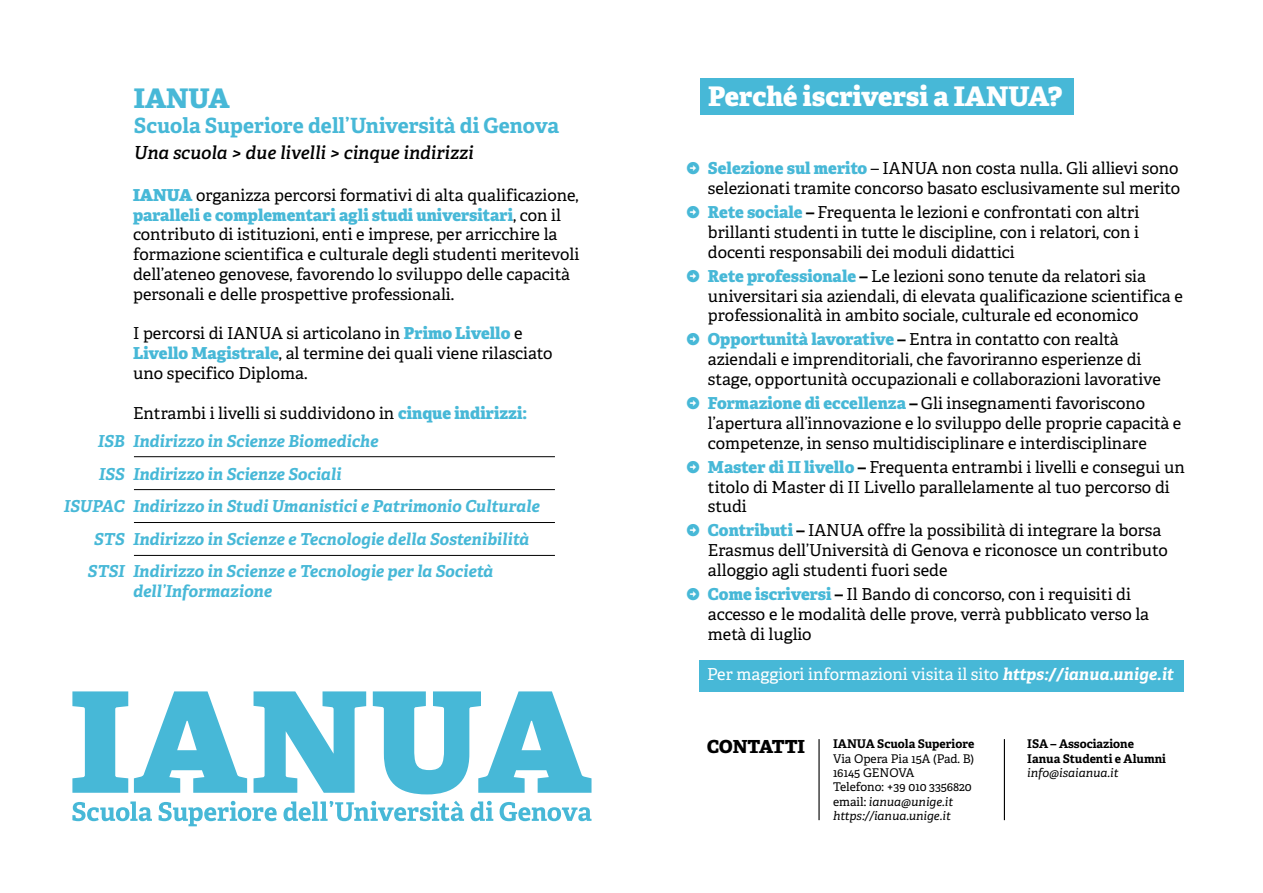
<style>
.page{position:relative;width:1263px;height:893px;background:#fff}
.page>*{position:absolute;margin:0;border:0;box-sizing:border-box;transform-origin:0 0}
.t1{font:800 27px "Adelle";color:#fff}
.t2{font:800 27px "Adelle";color:#47b8d7}
.t3{font:700 21px "Adelle";color:#47b8d7}
.t4{font:italic 600 18px "Adelle";color:#000}
.t5{font:800 18px "Adelle";color:#000}
.t6{font:16.5px/19.8px "Adelle";color:#000}
.t7{font:italic 700 16.5px "Adelle";color:#47b8d7}
.t8{font:16.5px "Adelle";color:#fff}
.t9{font:12px/14.4px "Adelle";color:#000}
.t10{font:700 12px/14.4px "Adelle";color:#000}
.t11{font:italic 12px "Adelle";color:#000}
.s1{font-weight:800;color:#47b8d7}
.s2{font-weight:700;font-style:italic;color:#47b8d7}
.s3{font-weight:700}
.s4{font-weight:700;font-style:italic}
.s5{font-style:italic}
</style>
<div class="page">
<div style="left:700px;top:78px;width:374px;height:37px;background:#47b8d7"></div>
<hr style="left:134px;top:456px;width:421px;height:1px;background:#000">
<hr style="left:134px;top:489px;width:421px;height:1px;background:#000">
<hr style="left:134px;top:522px;width:421px;height:1px;background:#000">
<hr style="left:134px;top:555px;width:421px;height:1px;background:#000">
<div style="left:699px;top:660px;width:484px;height:31px;background:#47b8d7"></div>
<svg style="left:72px;top:801px;width:519px;height:25px"></svg>
<svg style="left:72px;top:691px;width:519px;height:103px;fill:#47b8d7"></svg>
<hr style="left:818px;top:739px;width:2px;height:81px;background:#000">
<hr style="left:1004px;top:739px;width:1px;height:81px;background:#000">
<h1 class="t2" style="left:134px;top:80px;width:97px">IANUA</h1>
<p class="t3" style="left:134px;top:112px;width:427px">Scuola Superiore dell’Università di Genova</p>
<p class="t4" style="left:134px;top:141px;width:341px">Una scuola &gt; due livelli &gt; cinque indirizzi</p>
<p class="t6" style="left:133px;top:185px;width:448px"><span class="s1">IANUA</span> organizza percorsi formativi di alta qualificazione, <span class="s1">paralleli e complementari agli studi universitari</span>, con il contributo di istituzioni, enti e imprese, per arricchire la formazione scientifica e culturale degli studenti meritevoli dell’ateneo genovese, favorendo lo sviluppo delle capacità personali e delle prospettive professionali.</p>
<p class="t6" style="left:133px;top:324px;width:421px">I percorsi di IANUA si articolano in <span class="s1">Primo Livello</span> e<br><span class="s1">Livello Magistrale</span>, al termine dei quali viene rilasciato uno specifico Diploma.</p>
<p class="t6" style="left:98px;top:399px;width:431px;line-height:28.3px;text-indent:35px">Entrambi i livelli si suddividono in <span class="s1">cinque indirizzi:<br></span><span class="s2">ISB Indirizzo in Scienze Biomediche</span></p>
<p class="t7" style="left:99px;top:463px;width:244px">ISS Indirizzo in Scienze Sociali</p>
<p class="t7" style="left:64px;top:496px;width:477px">ISUPAC Indirizzo in Studi Umanistici e Patrimonio Culturale</p>
<p class="t7" style="left:94px;top:528px;width:437px">STS Indirizzo in Scienze e Tecnologie della Sostenibilità</p>
<p class="t7" style="left:88px;top:561px;width:407px">STSI Indirizzo in Scienze e Tecnologie per la Società</p>
<p class="t7" style="left:133px;top:581px;width:141px">dell’Informazione</p>
<h1 class="t1" style="left:708px;top:79px;width:355px">Perché iscriversi a IANUA?</h1>
<p class="t6" style="left:708px;top:159px;width:474px"><span class="s1">Selezione sul merito</span> – IANUA non costa nulla. Gli allievi sono selezionati tramite concorso basato esclusivamente sul merito</p>
<p class="t6" style="left:708px;top:203px;width:433px;text-align:justify"><span class="s1">Rete sociale</span> <span class="s3">–</span> Frequenta le lezioni e confrontati con altri brillanti studenti in tutte le discipline, con i relatori, con i docenti responsabili dei moduli didattici</p>
<p class="t6" style="left:708px;top:266px;width:476px"><span class="s1">Rete professionale</span> <span class="s3">–</span> Le lezioni sono tenute da relatori sia universitari sia aziendali, di elevata qualificazione scientifica e professionalità in ambito sociale, culturale ed economico</p>
<p class="t6" style="left:708px;top:330px;width:454px"><span class="s1">Opportunità lavorative</span> <span class="s3">–</span> Entra in contatto con realtà aziendali e imprenditoriali, che favoriranno esperienze di stage, opportunità occupazionali e collaborazioni lavorative</p>
<p class="t6" style="left:708px;top:394px;width:475px"><span class="s1">Formazione di eccellenza</span> <span class="s3">–</span> Gli insegnamenti favoriscono l’apertura all’innovazione e lo sviluppo delle proprie capacità e competenze, in senso multidisciplinare e interdisciplinare</p>
<p class="t6" style="left:708px;top:457px;width:478px"><span class="s1">Master di II livello</span> <span class="s3">–</span> Frequenta entrambi i livelli e consegui un titolo di Master di II Livello parallelamente al tuo percorso di studi</p>
<p class="t6" style="left:708px;top:521px;width:461px"><span class="s1">Contributi</span> <span class="s3">–</span> IANUA offre la possibilità di integrare la borsa<br>Erasmus dell’Università di Genova e riconosce un contributo alloggio agli studenti fuori sede</p>
<p class="t6" style="left:708px;top:585px;width:443px"><span class="s1">Come iscriversi</span> <span class="s3">–</span> Il Bando di concorso, con i requisiti di accesso e le modalità delle prove, verrà pubblicato verso la metà di luglio</p>
<p class="t8" style="left:707px;top:664px;width:468px">Per maggiori informazioni visita il sito <span class="s4">https://ianua.unige.it</span></p>
<p class="t5" style="left:707px;top:735px;width:99px">CONTATTI</p>
<p class="t10" style="left:1027px;top:737px;width:140px">ISA – Associazione<br>Ianua Studenti e Alumni</p>
<p class="t11" style="left:1027px;top:765px;width:93px">info@isaianua.it</p>
<p class="t10" style="left:833px;top:737px;width:143px">IANUA Scuola Superiore</p>
<p class="t9" style="left:833px;top:751px;width:143px">Via Opera Pia 15A (Pad. B)<br>16145 GENOVA<br>Telefono: +39 010 3356820 email: <span class="s5">ianua@unige.it https://ianua.unige.it</span></p>
</div>
